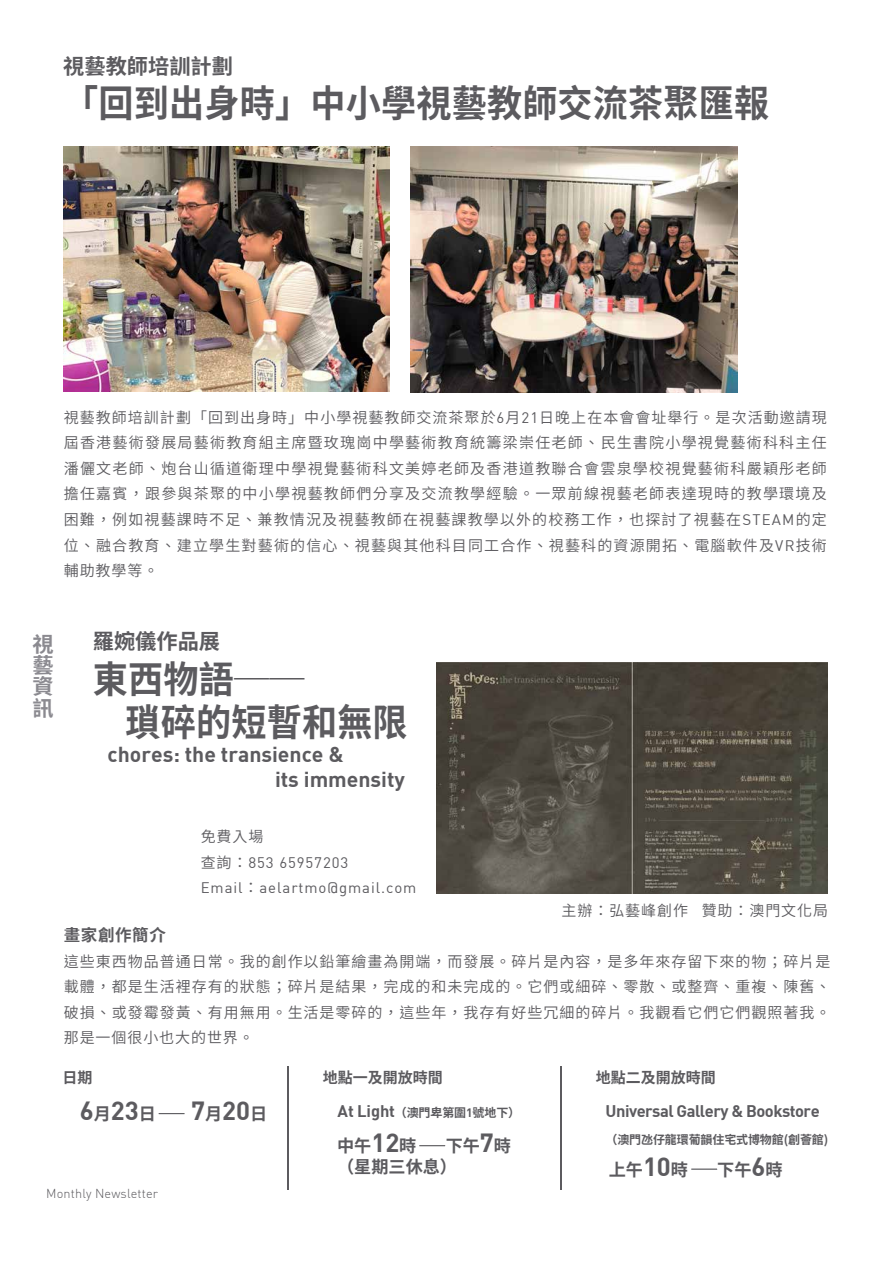
<style>
.page{position:relative;width:893px;height:1263px;background:#fff}
.page>*{position:absolute;margin:0;border:0;box-sizing:border-box;transform-origin:0 0}
.t1{font:700 37.5px/43.5px "Noto Sans CJ Ktc";letter-spacing:.005em;color:#5c5b5f;scale:.94 1}
.t2{font:25.8px "DIN Bold";color:#5c5b5f}
.t3{font:700 21.15px/25.5px "DIN";color:#5c5b5f}
.t4{font:700 21.15px "Noto Sans CJ Ktc";color:#5c5b5f}
.t5{font:700 21.15px/21.5px "Noto Sans CJ Ktc";color:#8b8a90;text-align:justify}
.t6{font:700 17.1px/20.5px "Noto Sans CJ Ktc";color:#5c5b5f}
.t7{font:16.5px "DIN Bold";letter-spacing:-.03em;color:#5c5b5f}
.t8{font:700 16.5px "Noto Sans CJ Ktc";letter-spacing:.035em;color:#5c5b5f}
.t9{font:600 15px/25.5px "Noto Sans CJ Ktc";letter-spacing:.065em;color:#5c5b5f;text-align:justify}
.t10{font:15px/25.5px "DIN";letter-spacing:.06em;color:#5c5b5f}
.t11{font:700 15px "Noto Sans CJ Ktc";color:#5c5b5f}
.t12{font:300 12.75px "DIN";letter-spacing:.01em;color:#5c5b5f}
.t13{font:700 12px "Noto Sans CJ Ktc";letter-spacing:-.01em;color:#5c5b5f}
.s1{font-family:"DIN";font-weight:400}
.s2{font-family:"Noto Sans CJ Ktc";font-weight:600}
.s3{font-family:"Noto Sans CJ Ktc";font-weight:700;font-size:17.1px}
.s4{font-family:"DIN Bold";font-weight:400;font-size:16.5px}
.s5{font-family:"DIN Bold";font-weight:400}
.s6{font-family:"DIN Bold";font-weight:400;font-size:25.8px}
</style>
<div class="page">
<hr style="left:287px;top:1066px;width:1px;height:123px;background:#5c5b5f">
<svg style="left:419px;top:1145px;width:26px;height:1px"></svg>
<svg style="left:159px;top:1113px;width:25px;height:1px"></svg>
<hr style="left:561px;top:1066px;width:1px;height:123px;background:#5c5b5f">
<img style="left:63px;top:147px;width:327px;height:245px">
<img style="left:410px;top:147px;width:328px;height:245px">
<img style="left:436px;top:662px;width:391px;height:231px">
<hr style="left:691px;top:1168px;width:26px;height:2px;background:#5c5b5f">
<h3 class="t4" style="left:63px;top:54px;width:171px">視藝教師培訓計劃</h3>
<h1 class="t1" style="left:63px;top:82px;width:752px">「回到出身時」中小學視藝教師交流茶聚匯報</h1>
<p class="t9" style="left:64px;top:405px;width:765px">視藝教師培訓計劃「回到出身時」中小學視藝教師交流茶聚於<span class="s1">6</span>月<span class="s1">21</span>日晚上在本會會址舉行。是次活動邀請現屆香港藝術發展局藝術教育組主席暨玫瑰崗中學藝術教育統籌梁崇任老師、民生書院小學視覺藝術科科主任潘儷文老師、炮台山循道衛理中學視覺藝術科文美婷老師及香港道教聯合會雲泉學校視覺藝術科嚴穎彤老師擔任嘉賓，跟參與茶聚的中小學視藝教師們分享及交流教學經驗。一眾前線視藝老師表達現時的教學環境及困難，例如視藝課時不足、兼教情況及視藝教師在視藝課教學以外的校務工作，也探討了視藝在<span class="s1">STEAM</span>的定位、融合教育、建立學生對藝術的信心、視藝與其他科目同工合作、視藝科的資源開拓、電腦軟件及<span class="s1">VR</span>技術輔助教學等。</p>
<h3 class="t5" style="left:32px;top:633px;width:22px">視藝資訊</h3>
<h3 class="t4" style="left:93px;top:629px;width:129px">羅婉儀作品展</h3>
<h1 class="t1" style="left:125px;top:658px;width:302px;text-indent:-33px">東西物語──<br>瑣碎的短暫和無限</h1>
<h3 class="t3" style="left:275px;top:740px;width:132px;text-indent:-167px">chores: the transience &amp;<br>its immensity</h3>
<p class="t9" style="left:201px;top:824px;width:64px">免費入場</p>
<p class="t10" style="left:201px;top:849px;width:217px"><span class="s2">查詢：</span>853 65957203<br>Email<span class="s2">：</span>aelartmo@gmail.com</p>
<p class="t9" style="left:562px;top:898px;width:268px">主辦：弘藝峰創作 贊助：澳門文化局</p>
<p class="t8" style="left:64px;top:926px;width:104px">畫家創作簡介</p>
<p class="t9" style="left:64px;top:948px;width:768px">這些東西物品普通日常。我的創作以鉛筆繪畫為開端，而發展。碎片是內容，是多年來存留下來的物；碎片是載體，都是生活裡存有的狀態；碎片是結果，完成的和未完成的。它們或細碎、零散、或整齊、重複、陳舊、破損、或發霉發黃、有用無用。生活是零碎的，這些年，我存有好些冗細的碎片。我觀看它們它們觀照著我。那是一個很小也大的世界。</p>
<p class="t11" style="left:63px;top:1069px;width:31px">日期</p>
<p class="t11" style="left:323px;top:1069px;width:121px">地點一及開放時間</p>
<h2 class="t2" style="left:80px;top:1094px;width:78px">6<span class="s3">月</span>23<span class="s3">日</span></h2>
<h2 class="t2" style="left:191px;top:1094px;width:78px">7<span class="s3">月</span>20<span class="s3">日</span></h2>
<p class="t13" style="left:338px;top:1105px;width:184px"><span class="s4">At Light</span>（澳門卑第圍<span class="s5">1</span>號地下）</p>
<p class="t6" style="left:337px;top:1136px;width:176px">中午<span class="s6">12</span>時 下午<span class="s6">7</span>時（星期三休息）</p>
<p class="t11" style="left:596px;top:1069px;width:121px">地點二及開放時間</p>
<p class="t7" style="left:605px;top:1100px;width:216px">Universal Gallery &amp; Bookstore</p>
<p class="t13" style="left:605px;top:1132px;width:224px">（澳門氹仔龍環葡韻住宅式博物館(創薈館)</p>
<p class="t6" style="left:609px;top:1159px;width:176px">上午<span class="s6">10</span>時 下午<span class="s6">6</span>時</p>
<p class="t12" style="left:46px;top:1186px;width:113px">Monthly Newsletter</p>
</div>
